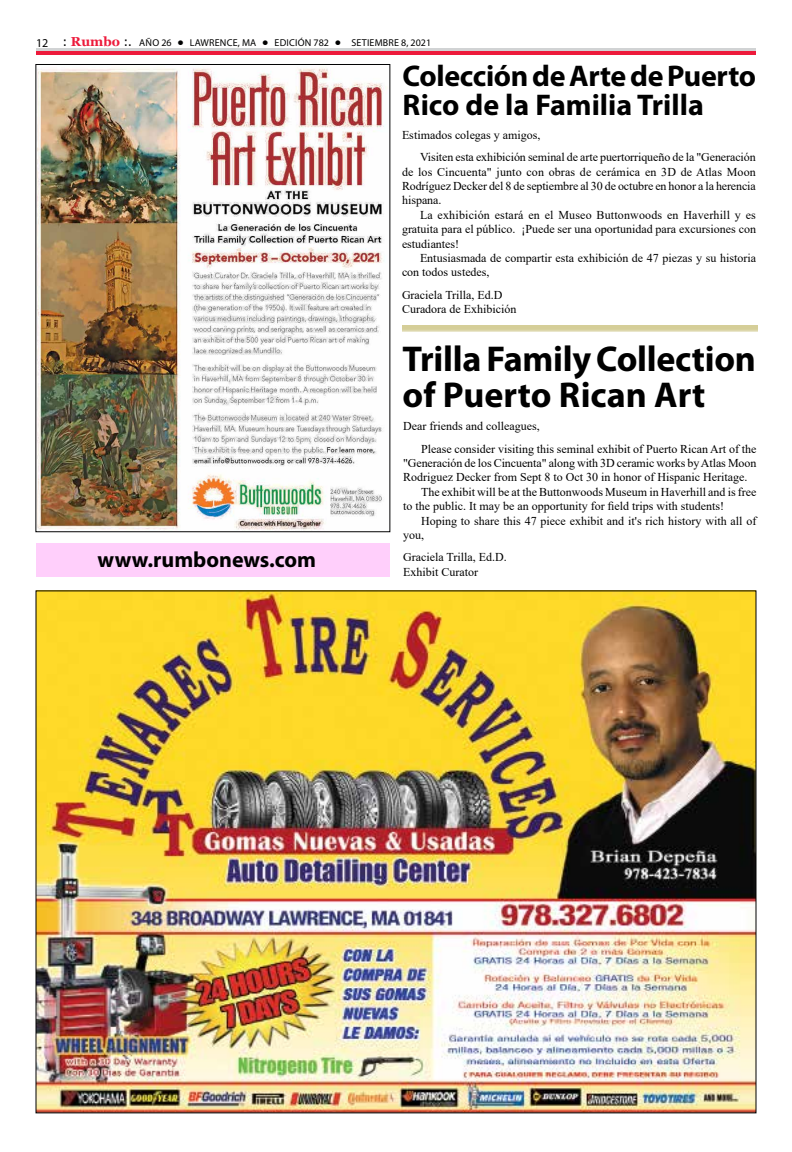
<style>
.page{position:relative;width:792px;height:1152px;background:#fff}
.page>*{position:absolute;margin:0;border:0;box-sizing:border-box;transform-origin:0 0}
.t1{font:700 36px/36px "Myriad Pro";letter-spacing:-.005em;color:#000}
.t2{font:700 30px/29px "Myriad Pro";letter-spacing:-.01em;color:#000}
.t3{font:700 22px "Myriad Pro";color:#000}
.t4{font:12px/14.4px "Times New Roman";color:#000}
.t5{font:10px "Myriad Pro";letter-spacing:.02em;color:#000}
.s1{font-size:12px}
.s2{font-family:"Tahoma";font-size:12px}
.s3{font-family:"Georgia";font-weight:700;font-size:13px;color:#ed1a3b}
.s4{font-family:"Tahoma";font-weight:700;color:#fff}
</style>
<div class="page">
<div style="left:36px;top:50px;width:720px;height:5px;background:#ed1a3b"></div>
<hr style="left:36px;top:48px;width:720px;height:2px;background:#d1d3d4">
<svg style="left:402px;top:325px;width:355px;height:7px;background:#d9d3a3"></svg>
<img style="left:38px;top:592px;width:716px;height:519px">
<img style="left:38px;top:67px;width:349px;height:463px">
<div style="left:36px;top:543px;width:354px;height:34px;background:#ffcffb"></div>
<p class="t5" style="left:36px;top:36px;width:397px"><span class="s1">12</span> <span class="s2">:</span> <span class="s3">Rumbo</span> <span class="s2">:.</span> AÑO 26 <span class="s4">•</span> LAWRENCE, MA <span class="s4">•</span> EDICIÓN 782 <span class="s4">•</span> SETIEMBRE 8, 2021</p>
<h2 class="t2" style="left:403px;top:61px;width:355px">Colección de Arte de Puerto<br>Rico de la Familia Trilla</h2>
<p class="t4" style="left:420px;top:123px;width:337px;line-height:22.4px;text-indent:-18px">Estimados colegas y amigos,<br>Visiten esta exhibición seminal de arte puertorriqueño de la "Generación</p>
<p class="t4" style="left:402px;top:164px;width:355px;text-align:justify">de los Cincuenta" junto con obras de cerámica en 3D de Atlas Moon Rodríguez Decker del 8 de septiembre al 30 de octubre en honor a la herencia hispana.</p>
<p class="t4" style="left:402px;top:207px;width:356px;text-align:justify;text-indent:18px">La exhibición estará en el Museo Buttonwoods en Haverhill y es gratuita para el público. ¡Puede ser una oportunidad para excursiones con estudiantes!</p>
<p class="t4" style="left:402px;top:250px;width:356px;text-indent:18px">Entusiasmada de compartir esta exhibición de 47 piezas y su historia con todos ustedes,</p>
<p class="t4" style="left:402px;top:287px;width:116px">Graciela Trilla, Ed.D<br>Curadora de Exhibición</p>
<h3 class="t3" style="left:98px;top:545px;width:220px">www.rumbonews.com</h3>
<h1 class="t1" style="left:403px;top:339px;width:355px">Trilla Family Collection of Puerto Rican Art</h1>
<p class="t4" style="left:421px;top:415px;width:337px;line-height:22.4px;text-indent:-18px">Dear friends and colleagues,<br>Please consider visiting this seminal exhibit of Puerto Rican Art of the</p>
<p class="t4" style="left:403px;top:455px;width:355px">"Generación de los Cincuenta" along with 3D ceramic works by Atlas Moon</p>
<p class="t4" style="left:403px;top:470px;width:346px">Rodriguez Decker from Sept 8 to Oct 30 in honor of Hispanic Heritage.</p>
<p class="t4" style="left:421px;top:484px;width:337px">The exhibit will be at the Buttonwoods Museum in Haverhill and is free</p>
<p class="t4" style="left:403px;top:499px;width:322px">to the public. It may be an opportunity for field trips with students!</p>
<p class="t4" style="left:421px;top:513px;width:337px">Hoping to share this 47 piece exhibit and it's rich history with all of</p>
<p class="t4" style="left:403px;top:527px;width:22px">you,</p>
<p class="t4" style="left:403px;top:550px;width:105px">Graciela Trilla, Ed.D.<br>Exhibit Curator</p>
</div>
